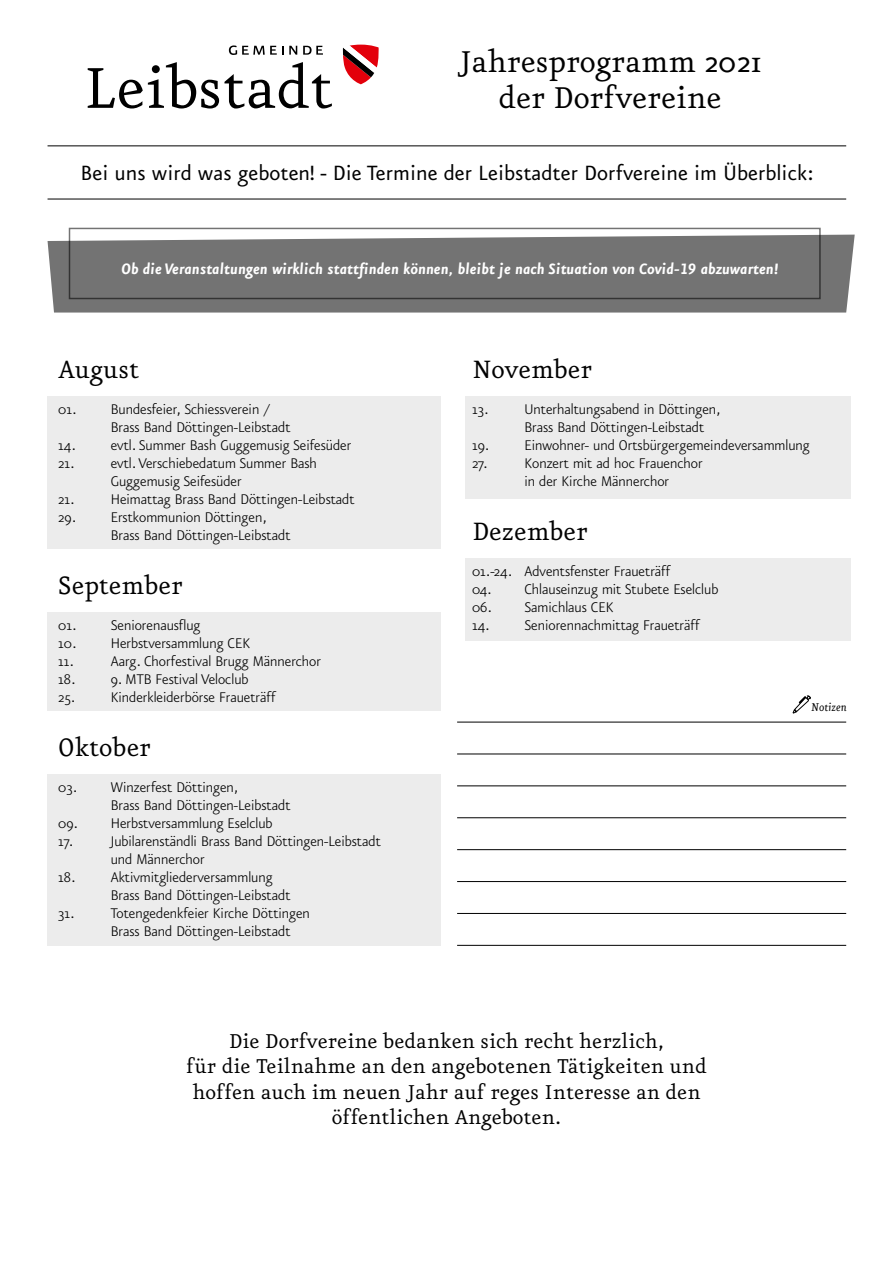
<style>
.page{position:relative;width:893px;height:1263px;background:#fff}
.page>*{position:absolute;margin:0;border:0;box-sizing:border-box;transform-origin:0 0}
.t1{font:36px/36px "Eureka";color:#000;text-align:center}
.t2{font:30px "Eureka";color:#000}
.t3{font:24.75px "Eureka Sans";color:#000}
.t4{font:24px/25.5px "Eureka";color:#000;text-align:center}
.t5{font:italic 700 18px "Eureka Sans";color:#fff}
.t6{font:300 16.8px/18px "Eureka Sans";color:#000}
.t7{font:italic 13.5px "Eureka";color:#000}
</style>
<div class="page">
<div style="left:465px;top:396px;width:386px;height:103px;background:#ececec"></div>
<div style="left:48px;top:396px;width:393px;height:153px;background:#ececec"></div>
<div style="left:48px;top:612px;width:393px;height:99px;background:#ececec"></div>
<div style="left:48px;top:774px;width:393px;height:171px;background:#ececec"></div>
<div style="left:465px;top:559px;width:386px;height:82px;background:#ececec"></div>
<hr style="left:457px;top:913px;width:389px;height:1px;background:#000">
<hr style="left:457px;top:945px;width:389px;height:1px;background:#000">
<svg style="left:793px;top:695px;width:18px;height:18px"></svg>
<hr style="left:48px;top:199px;width:798px;height:1px;background:#000">
<hr style="left:48px;top:146px;width:798px;height:1px;background:#000">
<svg style="left:88px;top:62px;width:244px;height:47px"></svg>
<svg style="left:343px;top:45px;width:36px;height:39px"></svg>
<svg style="left:229px;top:45px;width:54px;height:10px"></svg>
<svg style="left:289px;top:46px;width:8px;height:9px"></svg>
<svg style="left:303px;top:46px;width:20px;height:9px"></svg>
<hr style="left:457px;top:849px;width:389px;height:1px;background:#000">
<hr style="left:457px;top:881px;width:389px;height:1px;background:#000">
<hr style="left:457px;top:786px;width:389px;height:1px;background:#000">
<hr style="left:457px;top:817px;width:389px;height:1px;background:#000">
<hr style="left:457px;top:722px;width:389px;height:1px;background:#000">
<hr style="left:457px;top:754px;width:389px;height:1px;background:#000">
<svg style="left:48px;top:235px;width:807px;height:78px;background:#787878"></svg>
<h1 class="t1" style="left:458px;top:46px;width:305px">Jahresprogramm 2021 der Dorfvereine</h1>
<h3 class="t3" style="left:81px;top:161px;width:735px">Bei uns wird was geboten! - Die Termine der Leibstadter Dorfvereine im Überblick:</h3>
<p class="t5" style="left:121px;top:259px;width:659px">Ob die Veranstaltungen wirklich stattfinden können, bleibt je nach Situation von Covid-19 abzuwarten!</p>
<h2 class="t2" style="left:58px;top:356px;width:82px">August</h2>
<p class="t6" style="left:111px;top:401px;width:181px;text-indent:-52px">01. Bundesfeier, Schiessverein /<br>Brass Band Döttingen-Leibstadt</p>
<p class="t6" style="left:58px;top:437px;width:295px">14. evtl. Summer Bash Guggemusig Seifesüder</p>
<p class="t6" style="left:111px;top:455px;width:208px;text-indent:-52px">21. evtl. Verschiebedatum Summer Bash<br>Guggemusig Seifesüder</p>
<p class="t6" style="left:58px;top:491px;width:298px">21. Heimattag Brass Band Döttingen-Leibstadt</p>
<p class="t6" style="left:111px;top:509px;width:181px;text-indent:-52px">29. Erstkommunion Döttingen,<br>Brass Band Döttingen-Leibstadt</p>
<h2 class="t2" style="left:58px;top:572px;width:126px">September</h2>
<p class="t6" style="left:58px;top:617px;width:144px">01. Seniorenausflug</p>
<p class="t6" style="left:58px;top:635px;width:193px">10. Herbstversammlung CEK</p>
<p class="t6" style="left:58px;top:653px;width:264px">11. Aarg. Chorfestival Brugg Männerchor</p>
<p class="t6" style="left:58px;top:671px;width:192px">18. 9. MTB Festival Veloclub</p>
<p class="t6" style="left:58px;top:689px;width:219px">25. Kinderkleiderbörse Fraueträff</p>
<h2 class="t2" style="left:58px;top:734px;width:94px">Oktober</h2>
<p class="t6" style="left:111px;top:779px;width:181px;text-indent:-52px">03. Winzerfest Döttingen,<br>Brass Band Döttingen-Leibstadt</p>
<p class="t6" style="left:58px;top:815px;width:216px">09. Herbstversammlung Eselclub</p>
<p class="t6" style="left:111px;top:833px;width:272px;text-indent:-52px">17. Jubilarenständli Brass Band Döttingen-Leibstadt und Männerchor</p>
<p class="t6" style="left:111px;top:869px;width:181px;text-indent:-52px">18. Aktivmitgliederversammlung<br>Brass Band Döttingen-Leibstadt</p>
<p class="t6" style="left:111px;top:905px;width:201px;text-indent:-52px">31. Totengedenkfeier Kirche Döttingen<br>Brass Band Döttingen-Leibstadt</p>
<h2 class="t2" style="left:472px;top:356px;width:122px">November</h2>
<p class="t6" style="left:524px;top:401px;width:198px;text-indent:-52px">13. Unterhaltungsabend in Döttingen,<br>Brass Band Döttingen-Leibstadt</p>
<p class="t6" style="left:472px;top:437px;width:339px">19. Einwohner- und Ortsbürgergemeindeversammlung</p>
<p class="t6" style="left:524px;top:455px;width:180px;text-indent:-52px">27. Konzert mit ad hoc Frauenchor in der Kirche Männerchor</p>
<h2 class="t2" style="left:472px;top:518px;width:117px">Dezember</h2>
<p class="t6" style="left:472px;top:563px;width:200px">01.-24. Adventsfenster Fraueträff</p>
<p class="t6" style="left:472px;top:581px;width:248px">04. Chlauseinzug mit Stubete Eselclub</p>
<p class="t6" style="left:472px;top:599px;width:143px">06. Samichlaus CEK</p>
<p class="t6" style="left:472px;top:617px;width:229px">14. Seniorennachmittag Fraueträff</p>
<p class="t7" style="left:811px;top:701px;width:37px">Notizen</p>
<h3 class="t4" style="left:186px;top:1029px;width:522px">Die Dorfvereine bedanken sich recht herzlich,<br>für die Teilnahme an den angebotenen Tätigkeiten und hoffen auch im neuen Jahr auf reges Interesse an den öffentlichen Angeboten.</h3>
</div>
